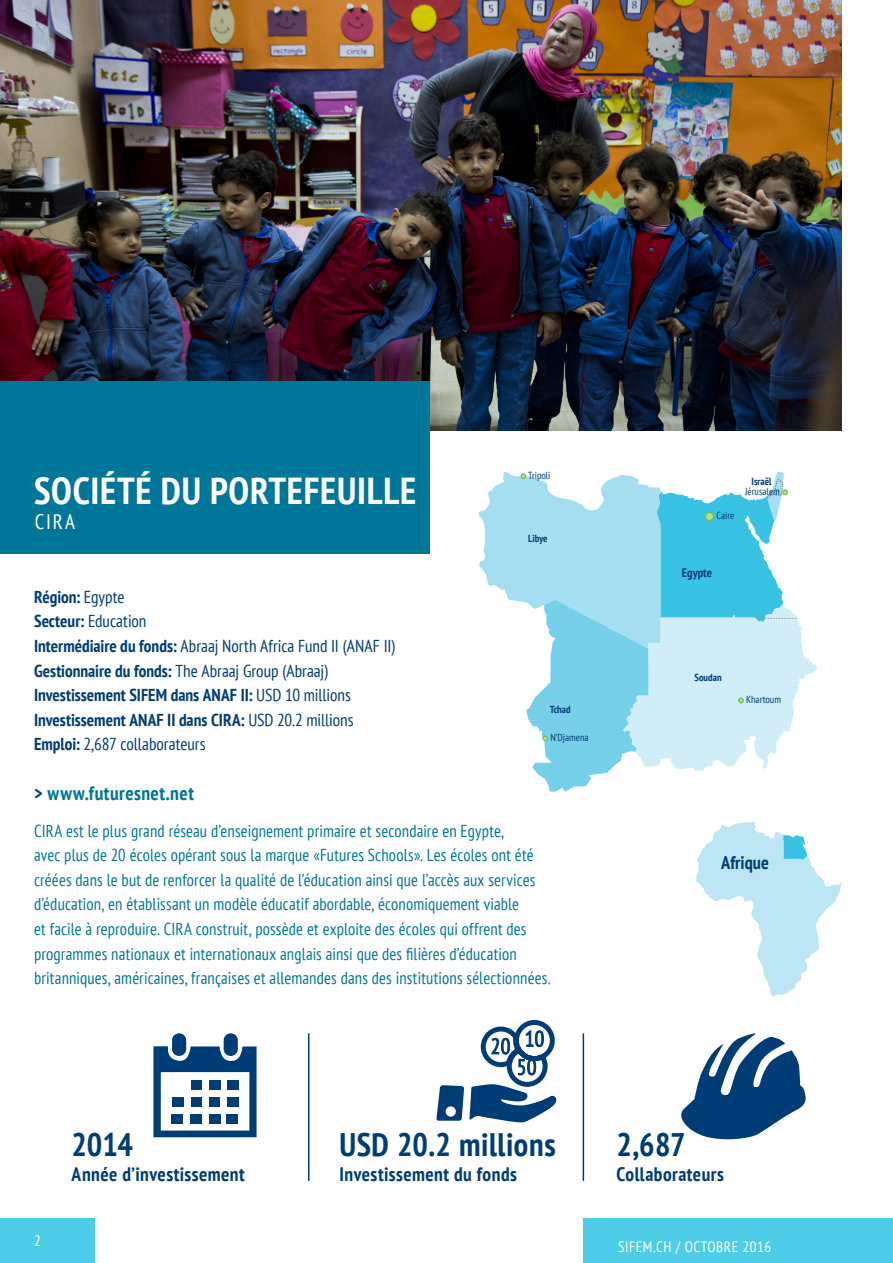
<style>
.page{position:relative;width:893px;height:1263px;background:#fff}
.page>*{position:absolute;margin:0;border:0;box-sizing:border-box;transform-origin:0 0}
.t1{font:700 condensed 37.5px "PT Sans";letter-spacing:.02em;color:#fff}
.t2{font:700 condensed 32.55px "PT Sans";letter-spacing:.015em;color:#003d76}
.Lauftext_Titel{font:condensed 21px "PT Sans";color:#fff}
.t3{font:700 condensed 19.5px "PT Sans";letter-spacing:.02em;color:#003d76}
.t4{font:700 condensed 19.5px "PT Sans";letter-spacing:.025em;color:#007699}
.t5{font:700 condensed 18.3px "PT Sans";color:#003d76}
.t6{font:condensed 17.25px/24.6px "PT Sans";letter-spacing:.01em;color:#007699}
.t7{font:condensed 17.25px "PT Sans";color:#003d76}
.t8{font:700 condensed 17.25px "PT Sans";color:#003d76}
.t9{font:condensed 15px "PT Sans";letter-spacing:.04em;color:#fff}
.t10{font:700 condensed 12.45px "PT Sans";color:#003d76}
.t11{font:condensed 10.2px "PT Sans";color:#003d76}
.t12{font:700 condensed 10.2px "PT Sans";color:#003d76}
.s1{font-weight:400}
.s2{font-weight:700}
.s3{color:#003d76}
</style>
<div class="page">
<div style="left:0;top:1218px;width:95px;height:45px;background:#4dcde7"></div>
<img style="left:0;top:0;width:842px;height:430px">
<hr style="left:583px;top:1033px;width:1px;height:148px;background:#003d76">
<hr style="left:308px;top:1033px;width:1px;height:148px;background:#003d76">
<svg style="left:681px;top:1033px;width:125px;height:107px"></svg>
<svg style="left:153px;top:1046px;width:104px;height:91px"></svg>
<div style="left:227px;top:1080px;width:11px;height:10px;background:#003d76"></div>
<div style="left:191px;top:1080px;width:11px;height:10px;background:#003d76"></div>
<div style="left:209px;top:1080px;width:11px;height:10px;background:#003d76"></div>
<div style="left:191px;top:1097px;width:11px;height:10px;background:#003d76"></div>
<div style="left:227px;top:1097px;width:11px;height:10px;background:#003d76"></div>
<div style="left:227px;top:1114px;width:11px;height:10px;background:#003d76"></div>
<div style="left:191px;top:1114px;width:11px;height:10px;background:#003d76"></div>
<div style="left:172px;top:1114px;width:11px;height:10px;background:#003d76"></div>
<div style="left:209px;top:1097px;width:11px;height:10px;background:#003d76"></div>
<div style="left:209px;top:1114px;width:11px;height:10px;background:#003d76"></div>
<div style="left:172px;top:1097px;width:11px;height:10px;background:#003d76"></div>
<div style="left:172px;top:1033px;width:14px;height:23px;background:#003d76;border-radius:7px"></div>
<div style="left:224px;top:1033px;width:14px;height:23px;background:#003d76;border-radius:7px"></div>
<div style="left:0;top:381px;width:429px;height:173px;background:#007699"></div>
<svg style="left:436px;top:1020px;width:121px;height:103px"></svg>
<div style="left:584px;top:1218px;width:309px;height:45px;background:#4dcde7"></div>
<svg style="left:479px;top:471px;width:338px;height:320px"></svg>
<svg style="left:696px;top:822px;width:146px;height:175px"></svg>
<p class="t1" style="left:34px;top:466px;width:384px">SOCIÉTÉ DU PORTEFEUILLE</p>
<p class="Lauftext_Titel" style="left:35px;top:508px;width:42px">CIRA</p>
<p class="t8" style="left:34px;top:585px;width:92px">Région: <span class="s1">Egypte</span></p>
<p class="t7" style="left:34px;top:610px;width:114px"><span class="s2">Secteur:</span> Education</p>
<p class="t7" style="left:34px;top:635px;width:363px"><span class="s2">Intermédiaire du fonds:</span> Abraaj North Africa Fund II (ANAF II)</p>
<p class="t7" style="left:34px;top:659px;width:296px"><span class="s2">Gestionnaire du fonds:</span> The Abraaj Group (Abraaj)</p>
<p class="t8" style="left:34px;top:684px;width:318px">Investissement SIFEM dans ANAF II: <span class="s1">USD 10 millions</span></p>
<p class="t8" style="left:34px;top:708px;width:321px">Investissement ANAF II dans CIRA: <span class="s1">USD 20.2 millions</span></p>
<p class="t7" style="left:34px;top:733px;width:173px"><span class="s2">Emploi:</span> 2,687 collaborateurs</p>
<p class="t4" style="left:34px;top:780px;width:162px"><span class="s3">&gt;</span> www.futuresnet.net</p>
<p class="t11" style="left:528px;top:469px;width:24px">Tripoli</p>
<p class="t12" style="left:528px;top:532px;width:21px">Libye</p>
<p class="t12" style="left:550px;top:702px;width:22px">Tchad</p>
<p class="t11" style="left:550px;top:731px;width:40px">N’Djamena</p>
<p class="t6" style="left:34px;top:818px;width:518px">CIRA est le plus grand réseau d’enseignement primaire et secondaire en Egypte,<br>avec plus de 20 écoles opérant sous la marque «Futures Schools». Les écoles ont été créées dans le but de renforcer la qualité de l’éducation ainsi que l’accès aux services d’éducation, en établissant un modèle éducatif abordable, économiquement viable<br>et facile à reproduire. CIRA construit, possède et exploite des écoles qui offrent des programmes nationaux et internationaux anglais ainsi que des filières d’éducation britanniques, américaines, françaises et allemandes dans des institutions sélectionnées.</p>
<p class="t12" style="left:751px;top:474px;width:22px">Israël</p>
<p class="t11" style="left:716px;top:509px;width:19px">Caire</p>
<p class="t11" style="left:745px;top:485px;width:36px">Jérusalem</p>
<p class="t10" style="left:682px;top:564px;width:32px">Egypte</p>
<p class="t12" style="left:695px;top:671px;width:28px">Soudan</p>
<p class="t11" style="left:746px;top:693px;width:36px">Khartoum</p>
<p class="t5" style="left:721px;top:851px;width:49px">Afrique</p>
<p class="t9" style="left:34px;top:1231px;width:8px">2</p>
<p class="t2" style="left:72px;top:1123px;width:63px">2014</p>
<p class="t3" style="left:72px;top:1161px;width:175px">Année d’investissement</p>
<p class="t2" style="left:340px;top:1123px;width:218px">USD 20.2 millions</p>
<p class="t3" style="left:340px;top:1161px;width:179px">Investissement du fonds</p>
<p class="t2" style="left:616px;top:1123px;width:71px">2,687</p>
<p class="t3" style="left:616px;top:1161px;width:109px">Collaborateurs</p>
<p class="t9" style="left:618px;top:1237px;width:155px">SIFEM.CH / OCTOBRE 2016</p>
</div>
